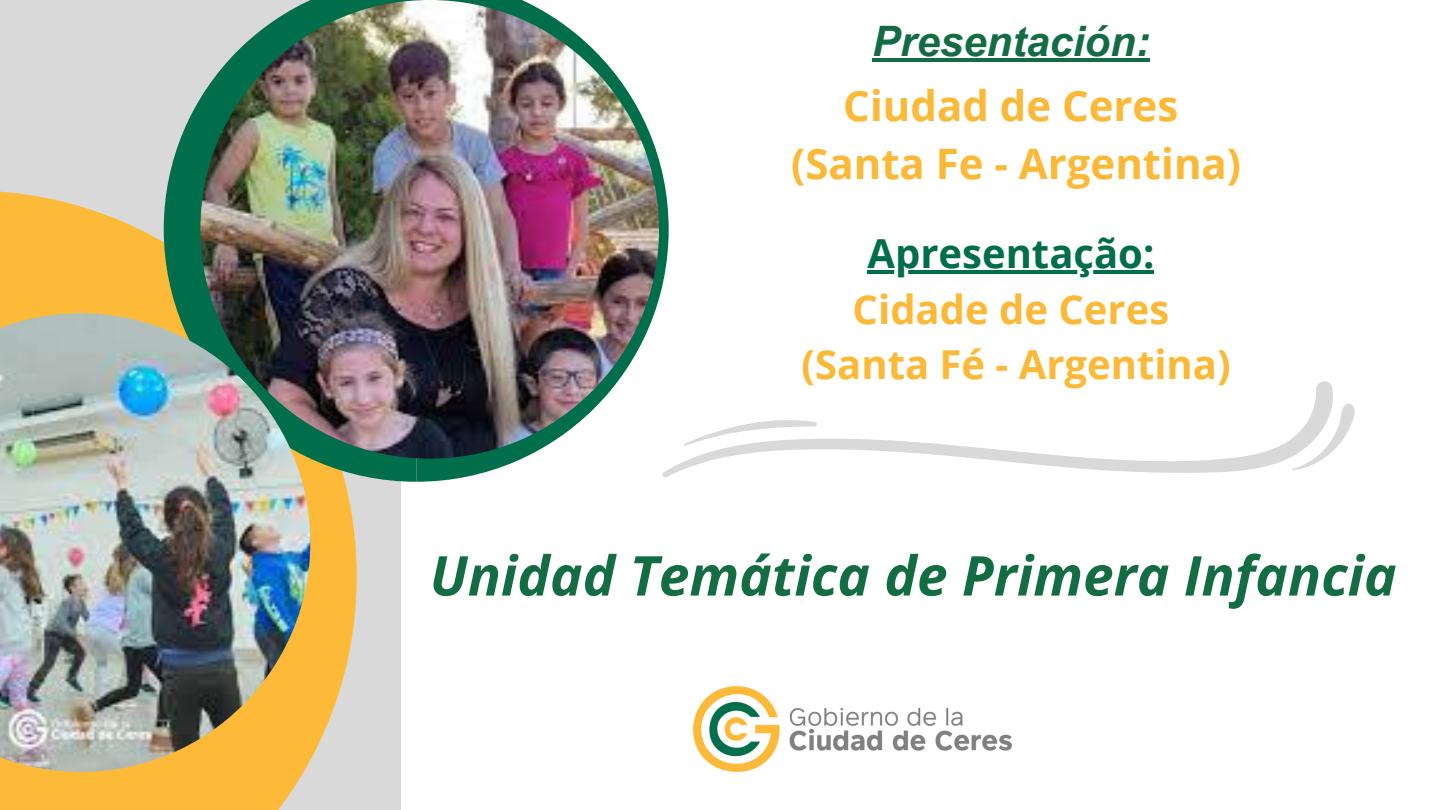
<style>
.page{position:relative;width:1440px;height:810px;background:#fff}
.page>*{position:absolute;margin:0;border:0;box-sizing:border-box;transform-origin:0 0}
.t1{font:italic 700 55px "Open Sans";color:#146d42}
.t2{font:700 42px "Open Sans";color:#fcb937}
.t3{font:italic 700 42px "Arial MT Pro";color:#146d42}
.t4{font:700 40px "Open Sans";color:#fcb937}
.t5{font:700 40px "Open Sans";color:#006e4b}
</style>
<div class="page">
<div style="left:0;top:0;width:401px;height:810px;background:#d9d9d9"></div>
<svg style="left:0;top:191px;width:357px;height:619px;fill:#fcba38"></svg>
<img style="left:694px;top:686px;width:318px;height:86px">
<svg style="left:164px;top:0;width:252px;height:482px;fill:#006e4b"></svg>
<svg style="left:416px;top:0;width:253px;height:482px"></svg>
<img style="left:200px;top:0;width:459px;height:459px;border-radius:50%">
<img style="left:0;top:313px;width:310px;height:459px">
<svg style="left:661px;top:378px;width:672px;height:101px"></svg>
<svg style="left:683px;top:415px;width:135px;height:31px"></svg>
<svg style="left:1291px;top:403px;width:64px;height:68px"></svg>
<hr style="left:872px;top:58px;width:278px;height:4px;background:#146d42">
<hr style="left:868px;top:270px;width:286px;height:4px;background:#006e4b">
<p class="t3" style="left:872px;top:25px;width:279px">Presentación:</p>
<p class="t2" style="left:843px;top:76px;width:336px">Ciudad de Ceres</p>
<p class="t2" style="left:791px;top:134px;width:452px">(Santa Fe - Argentina)</p>
<p class="t5" style="left:868px;top:225px;width:288px">Apresentação:</p>
<p class="t4" style="left:853px;top:281px;width:318px">Cidade de Ceres</p>
<h1 class="t4" style="left:802px;top:336px;width:430px">(Santa Fé - Argentina)</h1>
<p class="t1" style="left:430px;top:537px;width:968px">Unidad Temática de Primera Infancia</p>
</div>
